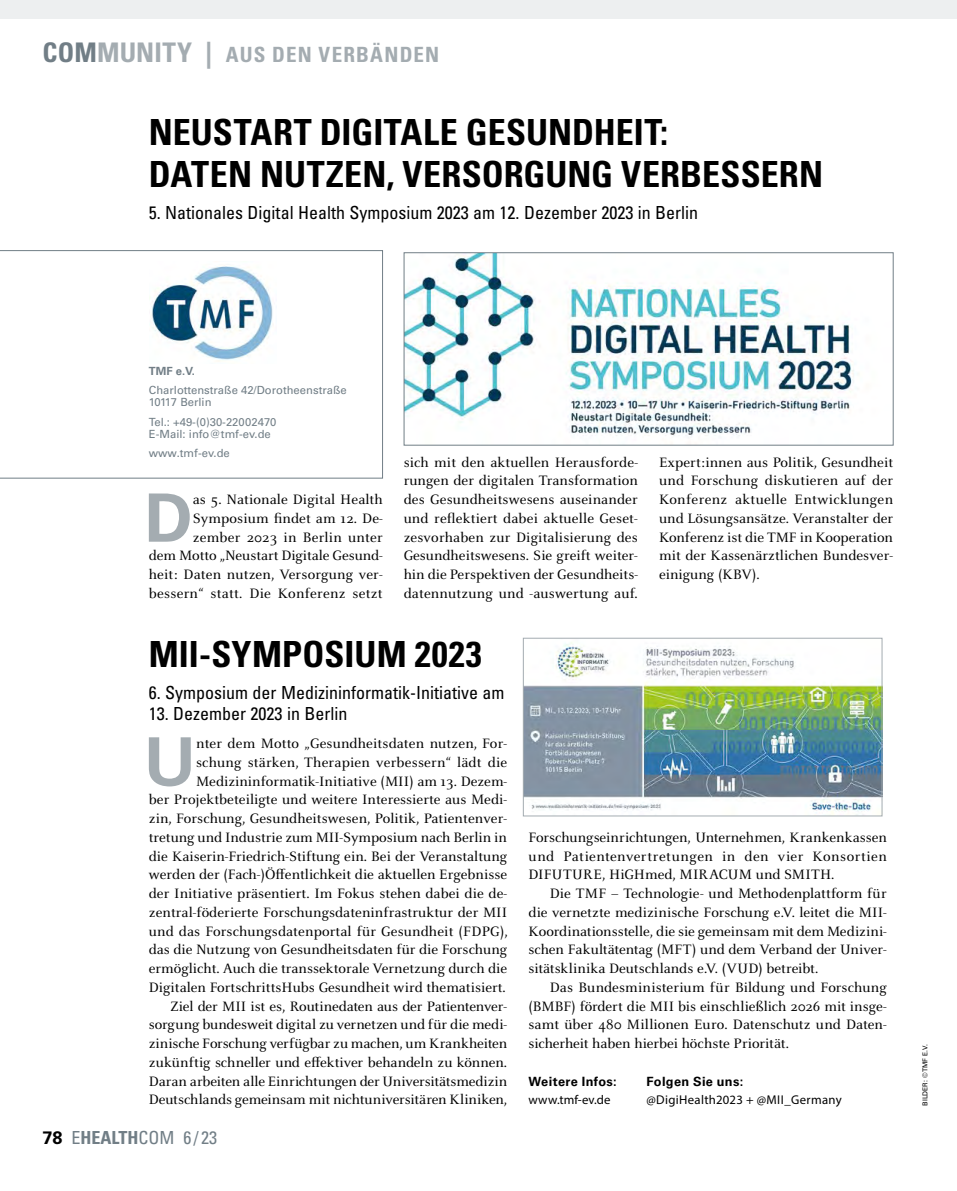
<style>
.page{position:relative;width:957px;height:1191px;background:#fff}
.page>*{position:absolute;margin:0;border:0;box-sizing:border-box;transform-origin:0 0}
.t1{font:700 66.9px "Univers LT Std";color:#a4acb1}
.t2{font:700 condensed 36px/42px "Univers LT Std";letter-spacing:.005em;color:#000}
.t3{font:700 condensed 21px "Univers LT Std";letter-spacing:.055em;color:#a4acb1}
.t4{font:condensed 18px "Univers LT Std";color:#000}
.t5{font:condensed 18px "Univers LT Std";color:#717e86}
.t6{font:15px/18.8px "Celeste OT";color:#000;text-align:justify}
.t7{font:12.75px "Myriad Pro";letter-spacing:.025em;color:#000}
.t8{font:700 12.75px "Univers LT Std";letter-spacing:.03em;color:#000}
.t9{font:12.75px "Myriad Pro";color:#000}
.t10{font:11.25px/12.8px "Univers LT Std";color:#717e86}
.t11{font:700 11.25px "Univers LT Std";color:#717e86}
.t12{font:6.75px "Univers LT Std";color:#000}
.s1{font-size:27px;color:#717e86}
.s2{font-size:27px}
.s3{font-weight:700;font-stretch:normal;color:#000}
.s4{font-weight:700}
</style>
<div class="page">
<div style="left:0;top:0;width:957px;height:19px;background:#edeff0"></div>
<img style="left:406px;top:254px;width:448px;height:182px">
<div style="left:404px;top:252px;width:489px;height:193px;border:1px solid #717e86"></div>
<img style="left:525px;top:642px;width:355px;height:172px">
<div style="left:523px;top:638px;width:359px;height:178px;border:1px solid #a4acb1"></div>
<svg style="left:0;top:250px;width:383px;height:228px"></svg>
<img style="left:149px;top:262px;width:128px;height:102px">
<h3 class="t3" style="left:43px;top:42px;width:398px"><span class="s1">COM</span><span class="s2">MUNITY |</span> AUS DEN VERBÄNDEN</h3>
<h2 class="t2" style="left:149px;top:111px;width:675px">NEUSTART DIGITALE GESUNDHEIT:<br>DATEN NUTZEN, VERSORGUNG VERBESSERN</h2>
<p class="t4" style="left:149px;top:201px;width:551px">5. Nationales Digital Health Symposium 2023 am 12. Dezember 2023 in Berlin</p>
<p class="t11" style="left:149px;top:364px;width:47px">TMF e.V.</p>
<p class="t10" style="left:149px;top:383px;width:199px">Charlottenstraße 42/Dorotheenstraße<br>10117 Berlin</p>
<p class="t10" style="left:149px;top:415px;width:129px">Tel.: +49-(0)30-22002470<br>E-Mail: info@tmf-ev.de</p>
<p class="t10" style="left:149px;top:447px;width:82px">www.tmf-ev.de</p>
<h1 class="t1" style="left:144px;top:479px;width:50px">D</h1>
<p class="t6" style="left:149px;top:490px;width:235px;text-align:right">as 5. Nationale Digital Health<br>Symposium findet am 12. De&shy;zember 2023 in Berlin unter<br>dem Motto „Neustart Digitale Gesund&shy;heit: Daten nutzen, Versorgung ver&shy;bessern“ statt. Die Konferenz setzt</p>
<p class="t6" style="left:404px;top:452px;width:236px">sich mit den aktuellen Herausforde&shy;rungen der digitalen Transformation des Gesundheitswesens auseinander und reflektiert dabei aktuelle Geset&shy;zesvorhaben zur Digitalisierung des Gesundheitswesens. Sie greift weiter&shy;hin die Perspektiven der Gesundheits&shy;datennutzung und -auswertung auf.</p>
<p class="t6" style="left:659px;top:452px;width:236px">Expert:innen aus Politik, Gesundheit und Forschung diskutieren auf der Konferenz aktuelle Entwicklungen und Lösungsansätze. Veranstalter der Konferenz ist die TMF in Kooperation mit der Kassenärztlichen Bundesver&shy;einigung (KBV).</p>
<h2 class="t2" style="left:149px;top:633px;width:335px">MII-SYMPOSIUM 2023</h2>
<p class="t4" style="left:149px;top:681px;width:357px">6. Symposium der Medizininformatik-Initiative am</p>
<p class="t4" style="left:149px;top:702px;width:200px">13. Dezember 2023 in Berlin</p>
<h1 class="t1" style="left:144px;top:722px;width:54px">U</h1>
<p class="t6" style="left:149px;top:734px;width:360px;text-align:right">nter dem Motto „Gesundheitsdaten nutzen, For&shy;schung stärken, Therapien verbessern“ lädt die Medizininformatik-Initiative (MII) am 13. Dezem-<br>ber Projektbeteiligte und weitere Interessierte aus Medi&shy;zin, Forschung, Gesundheitswesen, Politik, Patientenver&shy;tretung und Industrie zum MII-Symposium nach Berlin in die Kaiserin-Friedrich-Stiftung ein. Bei der Veranstaltung werden der (Fach-)Öffentlichkeit die aktuellen Ergebnisse der Initiative präsentiert. Im Fokus stehen dabei die de&shy;zentral-föderierte Forschungsdateninfrastruktur der MII und das Forschungsdatenportal für Gesundheit (FDPG), das die Nutzung von Gesundheitsdaten für die Forschung ermöglicht. Auch die transsektorale Vernetzung durch die Digitalen FortschrittsHubs Gesundheit wird thematisiert.<br>Ziel der MII ist es, Routinedaten aus der Patientenver&shy;sorgung bundesweit digital zu vernetzen und für die medi&shy;zinische Forschung verfügbar zu machen, um Krankheiten zukünftig schneller und effektiver behandeln zu können.<br>Daran arbeiten alle Einrichtungen der Universitätsmedizin Deutschlands gemeinsam mit nichtuniversitären Kliniken,</p>
<p class="t5" style="left:43px;top:1126px;width:176px"><span class="s3">78</span> E<span class="s4">HEALTH</span>COM 6 / 23</p>
<p class="t6" style="left:528px;top:827px;width:360px">Forschungseinrichtungen, Unternehmen, Krankenkassen und Patientenvertretungen in den vier Konsortien DIFUTURE, HiGHmed, MIRACUM und SMITH.</p>
<p class="t6" style="left:528px;top:884px;width:360px;text-indent:21px">Die TMF – Technologie- und Methodenplattform für die vernetzte medizinische Forschung e.V. leitet die MII-Koordinationsstelle, die sie gemeinsam mit dem Medizini&shy;schen Fakultätentag (MFT) und dem Verband der Univer&shy;sitätsklinika Deutschlands e.V. (VUD) betreibt.</p>
<p class="t6" style="left:528px;top:977px;width:360px;text-indent:21px">Das Bundesministerium für Bildung und Forschung (BMBF) fördert die MII bis einschließlich 2026 mit insge&shy;samt über 480 Millionen Euro. Datenschutz und Daten&shy;sicherheit haben hierbei höchste Priorität.</p>
<p class="t8" style="left:528px;top:1073px;width:90px">Weitere Infos:</p>
<p class="t9" style="left:528px;top:1092px;width:83px">www.tmf-ev.de</p>
<p class="t8" style="left:646px;top:1073px;width:98px">Folgen Sie uns:</p>
<p class="t7" style="left:646px;top:1092px;width:197px">@DigiHealth2023 + @MII_Germany</p>
<p class="t12" style="left:921px;top:1105px;width:63px;rotate:-90deg">BILDER: © TMF E.V.</p>
</div>
